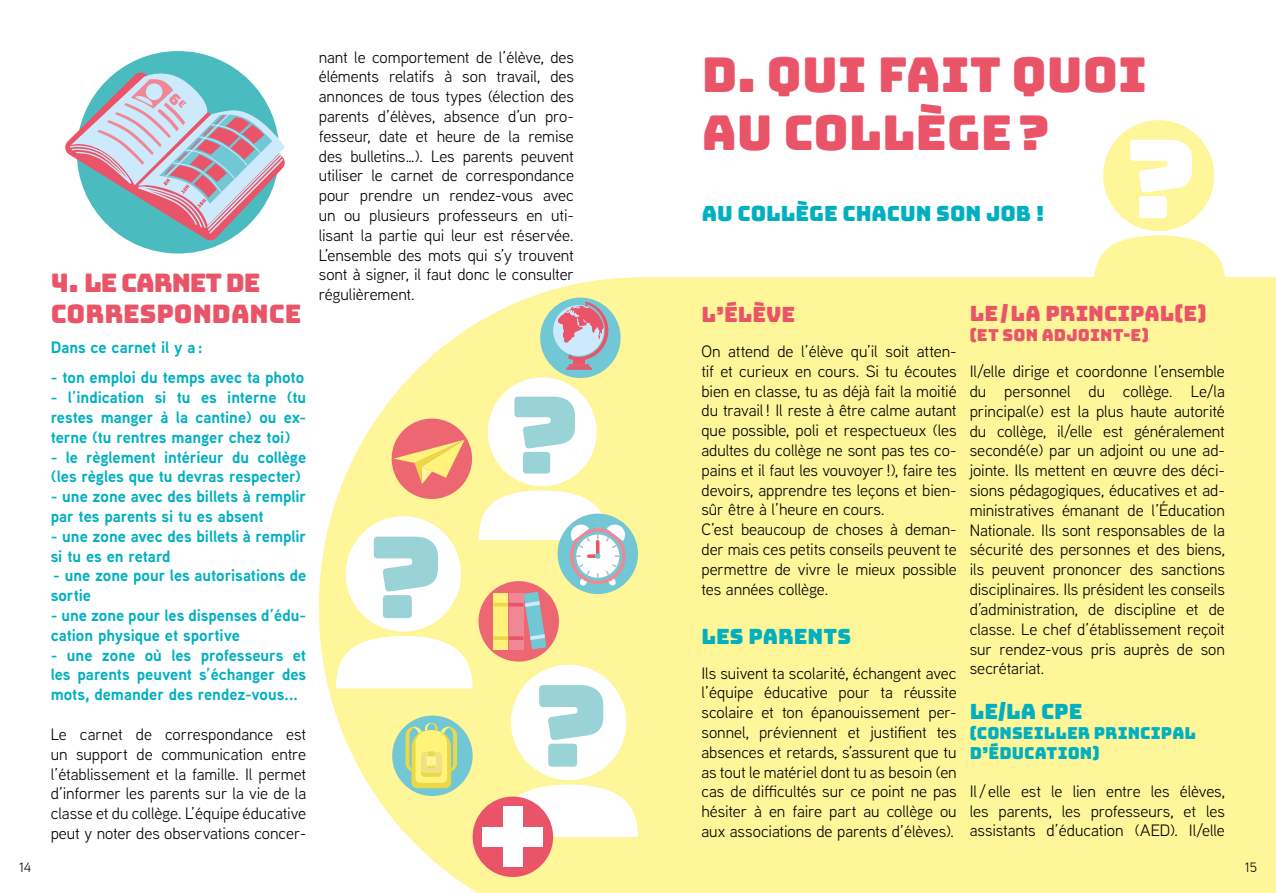
<style>
.page{position:relative;width:1276px;height:893px;background:#fff}
.page>*{position:absolute;margin:0;border:0;box-sizing:border-box;transform-origin:0 0}
.t1{font:48px/57.6px "Bungee";color:#ea5468}
.t2{font:25.5px/30.6px "Bungee";color:#ea5468}
.t3{font:21px "Bungee";color:#00b0c0}
.t4{font:21px "Bungee";color:#ea5468}
.t5{font:16.5px/19.8px "Aaux Next";letter-spacing:-.005em;color:#000;text-align:justify}
.t6{font:700 16.5px/19.8px "Aaux Next";letter-spacing:-.005em;color:#00b0c0}
.t7{font:16.5px/19.8px "Bungee";letter-spacing:.005em;color:#00b0c0}
.t8{font:16.5px "Bungee";letter-spacing:.005em;color:#ea5468}
.t9{font:13.5px "Aaux Next";color:#000}
</style>
<div class="page">
<div style="left:638px;top:277px;width:638px;height:616px;background:#fff599"></div>
<svg style="left:319px;top:277px;width:319px;height:616px"></svg>
<div style="left:77px;top:51px;width:202px;height:203px;background:#4abbbf;border-radius:50%"></div>
<svg style="left:65px;top:66px;width:220px;height:175px"></svg>
<svg style="left:1094px;top:235px;width:131px;height:42px"></svg>
<div style="left:1103px;top:120px;width:111px;height:111px;background:#fff599;border-radius:50%"></div>
<svg style="left:1130px;top:140px;width:62px;height:78px"></svg>
<div style="left:488px;top:377px;width:109px;height:109px;background:#fff;border-radius:50%"></div>
<div style="left:540px;top:298px;width:80px;height:80px;background:#72c7d5;border-radius:50%"></div>
<hr style="left:572px;top:360px;width:12px;height:4px;background:#ea5468">
<hr style="left:568px;top:364px;width:21px;height:3px;background:#ea5468">
<svg style="left:566px;top:367px;width:26px;height:3px"></svg>
<svg style="left:551px;top:301px;width:59px;height:60px"></svg>
<div style="left:473px;top:796px;width:80px;height:81px;background:#ea5468;border-radius:50%"></div>
<div style="left:503px;top:806px;width:19px;height:61px;background:#fff"></div>
<div style="left:482px;top:827px;width:61px;height:19px;background:#fff"></div>
<svg style="left:336px;top:397px;width:302px;height:440px"></svg>
<h2 class="t2" style="left:51px;top:268px;width:252px">4. LE CARNET DE<br>CORRESPONDANCE</h2>
<p class="t6" style="left:51px;top:337px;width:153px">Dans ce carnet il y a :</p>
<p class="t6" style="left:51px;top:367px;width:255px">- ton emploi du temps avec ta photo</p>
<p class="t6" style="left:51px;top:387px;width:257px;text-align:justify">- l’indication si tu es interne (tu restes manger à la cantine) ou ex&shy;terne (tu rentres manger chez toi)</p>
<p class="t6" style="left:51px;top:447px;width:257px">- le règlement intérieur du collège (les règles que tu devras respecter)</p>
<p class="t6" style="left:51px;top:486px;width:257px">- une zone avec des billets à remplir par tes parents si tu es absent</p>
<p class="t6" style="left:51px;top:526px;width:257px">- une zone avec des billets à remplir si tu es en retard</p>
<p class="t6" style="left:51px;top:565px;width:257px">- une zone pour les autorisations de sortie</p>
<p class="t6" style="left:51px;top:605px;width:257px">- une zone pour les dispenses d’édu&shy;cation physique et sportive</p>
<p class="t6" style="left:51px;top:645px;width:257px;text-align:justify">- une zone où les professeurs et les parents peuvent s’échanger des mots, demander des rendez-vous...</p>
<p class="t5" style="left:51px;top:724px;width:257px">Le carnet de correspondance est un support de communication entre l’établissement et la famille. Il permet d’informer les parents sur la vie de la classe et du collège. L’équipe éducative peut y noter des observations concer-</p>
<p class="t5" style="left:319px;top:46px;width:257px">nant le comportement de l’élève, des éléments relatifs à son travail, des annonces de tous types (élection des parents d’élèves, absence d’un pro&shy;fesseur, date et heure de la remise des bulletins…). Les parents peuvent utiliser le carnet de correspondance pour prendre un rendez-vous avec un ou plusieurs professeurs en uti&shy;lisant la partie qui leur est réservée.<br>L’ensemble des mots qui s’y trouvent sont à signer, il faut donc le consulter régulièrement.</p>
<h1 class="t1" style="left:702px;top:47px;width:447px">D. QUI FAIT QUOI<br>AU COLLÈGE?</h1>
<p class="t3" style="left:702px;top:201px;width:344px">AU COLLÈGE CHACUN SON JOB !</p>
<p class="t4" style="left:701px;top:303px;width:95px">L’ÉLÈVE</p>
<p class="t5" style="left:701px;top:341px;width:257px;text-align:left">On attend de l’élève qu’il soit atten&shy;tif et curieux en cours. Si tu écoutes bien en classe, tu as déjà fait la moitié du travail! Il reste à être calme autant que possible, poli et respectueux (les adultes du collège ne sont pas tes co&shy;pains et il faut les vouvoyer!), faire tes devoirs, apprendre tes leçons et bien&shy;sûr être à l’heure en cours.<br>C’est beaucoup de choses à deman&shy;der mais ces petits conseils peuvent te permettre de vivre le mieux possible tes années collège.</p>
<p class="t3" style="left:701px;top:624px;width:151px">LES PARENTS</p>
<p class="t5" style="left:701px;top:662px;width:257px">Ils suivent ta scolarité, échangent avec l’équipe éducative pour ta réussite scolaire et ton épanouissement per&shy;sonnel, préviennent et justifient tes absences et retards, s’assurent que tu as tout le matériel dont tu as besoin (en cas de difficultés sur ce point ne pas hésiter à en faire part au collège ou aux associations de parents d’élèves).</p>
<p class="t4" style="left:969px;top:302px;width:238px">LE/LA PRINCIPAL(E)</p>
<p class="t8" style="left:969px;top:326px;width:180px">(ET SON ADJOINT-E)</p>
<p class="t5" style="left:969px;top:361px;width:257px">Il/elle dirige et coordonne l’ensemble du personnel du collège. Le/la principal(e) est la plus haute autorité du collège, il/elle est généralement secondé(e) par un adjoint ou une ad&shy;jointe. Ils mettent en œuvre des déci&shy;sions pédagogiques, éducatives et ad&shy;ministratives émanant de l’Éducation Nationale. Ils sont responsables de la sécurité des personnes et des biens, ils peuvent prononcer des sanctions disciplinaires. Ils président les conseils d’administration, de discipline et de classe. Le chef d’établissement reçoit sur rendez-vous pris auprès de son secrétariat.</p>
<p class="t3" style="left:969px;top:700px;width:114px">LE/LA CPE</p>
<p class="t7" style="left:969px;top:723px;width:228px">(CONSEILLER PRINCIPAL<br>D’ÉDUCATION)</p>
<p class="t5" style="left:969px;top:780px;width:257px">Il / elle est le lien entre les élèves, les parents, les professeurs, et les assistants d’éducation (AED). Il/elle</p>
<p class="t9" style="left:19px;top:858px;width:14px">14</p>
<p class="t9" style="left:1245px;top:858px;width:13px">15</p>
</div>
